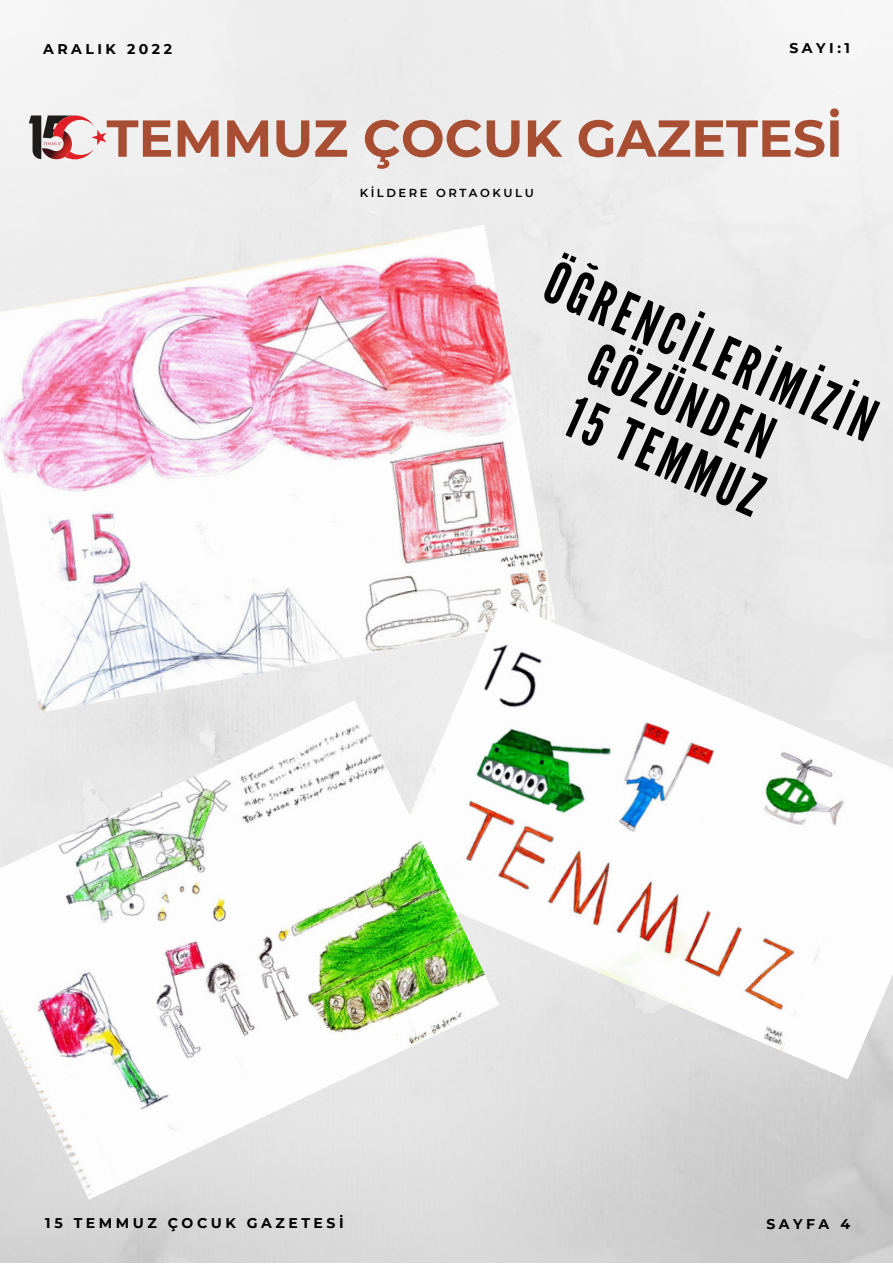
<style>
.page{position:relative;width:893px;height:1264px;background:#fff}
.page>*{position:absolute;margin:0;border:0;box-sizing:border-box;transform-origin:0 0}
.t1{font:57.9px/57.3px "League Gothic";color:#000;text-align:center}
.t2{font:700 51.9px "Montserrat";color:#a84e33}
.t3{font:700 14.1px "Montserrat";letter-spacing:.25em;color:#000}
.t4{font:600 11.55px "Montserrat";letter-spacing:.22em;color:#000}
</style>
<div class="page">
<svg style="left:29px;top:115px;width:77px;height:44px"></svg>
<img style="left:0;top:224px;width:555px;height:476px">
<img style="left:381px;top:600px;width:511px;height:479px">
<img style="left:0;top:700px;width:499px;height:499px">
<p class="t3" style="left:43px;top:41px;width:130px">ARALIK 2022</p>
<p class="t3" style="left:789px;top:40px;width:62px">SAYI:1</p>
<h2 class="t2" style="left:106px;top:106px;width:738px">TEMMUZ ÇOCUK GAZETESİ</h2>
<p class="t4" style="left:359px;top:186px;width:176px">KİLDERE ORTAOKULU</p>
<h1 class="t1" style="left:559px;top:254px;width:357px;rotate:24deg">ÖĞRENCİLERİMİZİN<br>GÖZÜNDEN<br>15 TEMMUZ</h1>
<p class="t3" style="left:45px;top:1213px;width:300px">15 TEMMUZ ÇOCUK GAZETESİ</p>
<p class="t3" style="left:766px;top:1215px;width:85px">SAYFA 4</p>
</div>
